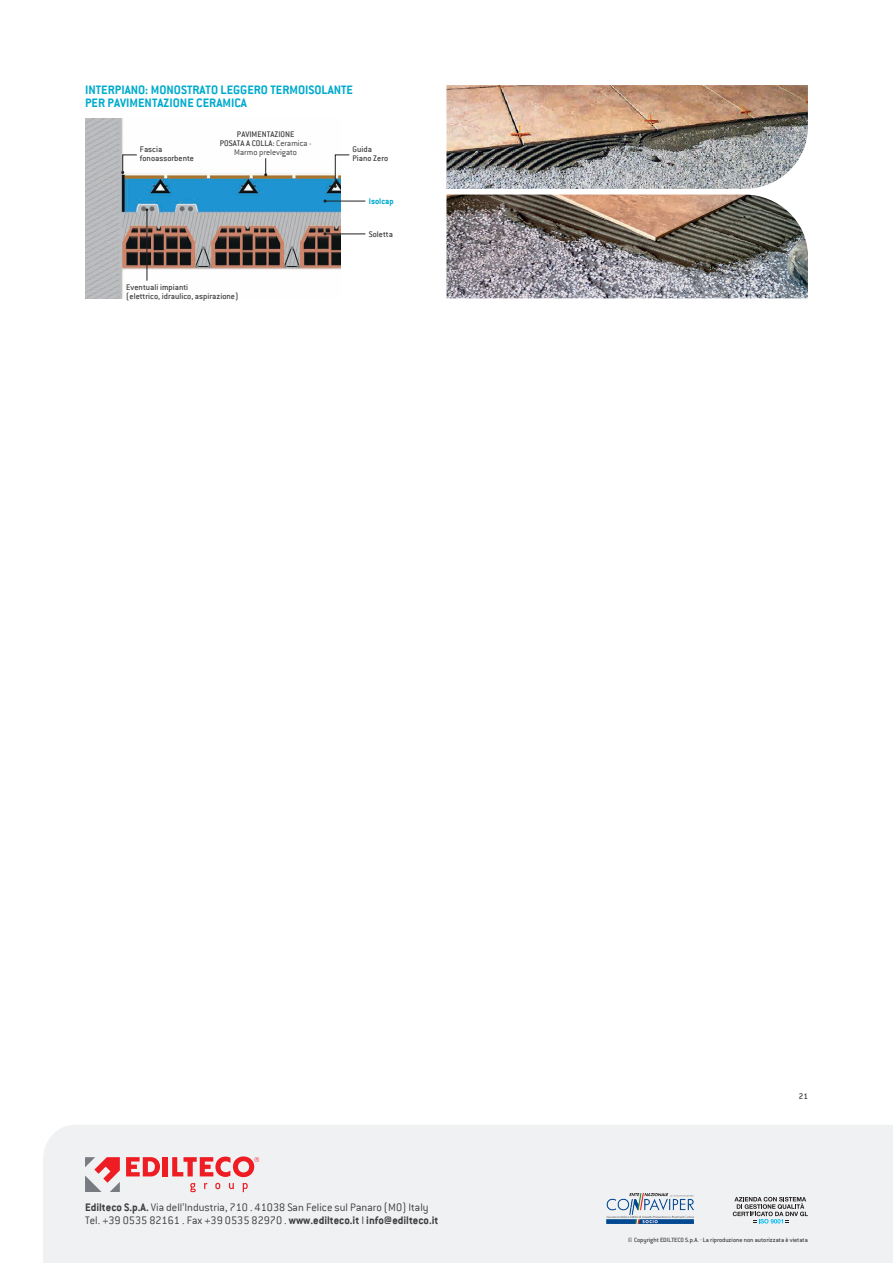
<style>
.page{position:relative;width:893px;height:1263px;background:#fff}
.page>*{position:absolute;margin:0;border:0;box-sizing:border-box;transform-origin:0 0}
.t1{font:700 13.5px/13.5px "Conduit ITC";color:#00abcd}
.t2{font:300 12px/12.8px "Conduit ITC";color:#3e3e3f}
.t3{font:500 9px/9px "Conduit ITC";color:#3e3e3f}
.t4{font:500 9px/9px "Conduit ITC";color:#3e3e3f;text-align:center}
.t5{font:700 9px "Conduit ITC";color:#00abcd}
.t6{font:500 6.75px "Conduit ITC";color:#3e3e3f}
.s1{font-weight:300}
.s2{font-weight:700}
</style>
<div class="page">
<div style="left:43px;top:1125px;width:850px;height:138px;background:#f0f1f2"></div>
<svg style="left:85px;top:1157px;width:35px;height:35px"></svg>
<svg style="left:126px;top:1157px;width:34px;height:19px"></svg>
<div style="left:163px;top:1157px;width:5px;height:19px;background:#ee1d23"></div>
<svg style="left:190px;top:1183px;width:58px;height:9px"></svg>
<svg style="left:172px;top:1156px;width:87px;height:21px"></svg>
<img style="left:607px;top:1193px;width:86px;height:30px">
<svg style="left:733px;top:1197px;width:75px;height:26px"></svg>
<img style="left:446px;top:85px;width:362px;height:104px">
<img style="left:446px;top:195px;width:362px;height:103px">
<img style="left:85px;top:118px;width:256px;height:181px">
<svg style="left:264px;top:158px;width:3px;height:18px"></svg>
<hr style="left:325px;top:201px;width:40px;height:1px;background:#231f20">
<hr style="left:325px;top:234px;width:40px;height:1px;background:#231f20">
<hr style="left:147px;top:210px;width:1px;height:71px;background:#231f20">
<svg style="left:121px;top:154px;width:16px;height:20px"></svg>
<svg style="left:334px;top:154px;width:16px;height:34px"></svg>
<p class="t1" style="left:85px;top:82px;width:270px">INTERPIANO: MONOSTRATO LEGGERO TERMOISOLANTE<br>PER PAVIMENTAZIONE CERAMICA</p>
<p class="t3" style="left:140px;top:145px;width:56px">Fascia fonoassorbente</p>
<p class="t4" style="left:220px;top:130px;width:93px">PAVIMENTAZIONE<br>POSATA A COLLA: <span class="s1">Ceramica -<br>Marmo prelevigato</span></p>
<p class="t3" style="left:126px;top:282px;width:113px">Eventuali impianti<br>(elettrico, idraulico, aspirazione)</p>
<p class="t3" style="left:352px;top:144px;width:37px">Guida<br>Piano Zero</p>
<p class="t5" style="left:369px;top:196px;width:26px">Isolcap</p>
<p class="t3" style="left:369px;top:229px;width:26px">Soletta</p>
<p class="t2" style="left:85px;top:1201px;width:355px"><span class="s2">Edilteco S.p.A.</span> Via dell’Industria, 710 . 41038 San Felice sul Panaro (MO) Italy<br>Tel. +39 0535 82161 . Fax +39 0535 82970 . <span class="s2">www.edilteco.it</span> I <span class="s2">info@edilteco.it</span></p>
<p class="t3" style="left:799px;top:1091px;width:11px">21</p>
<p class="t6" style="left:628px;top:1236px;width:181px">© Copyright EDILTECO S.p.A. · La riproduzione non autorizzata è vietata</p>
</div>
